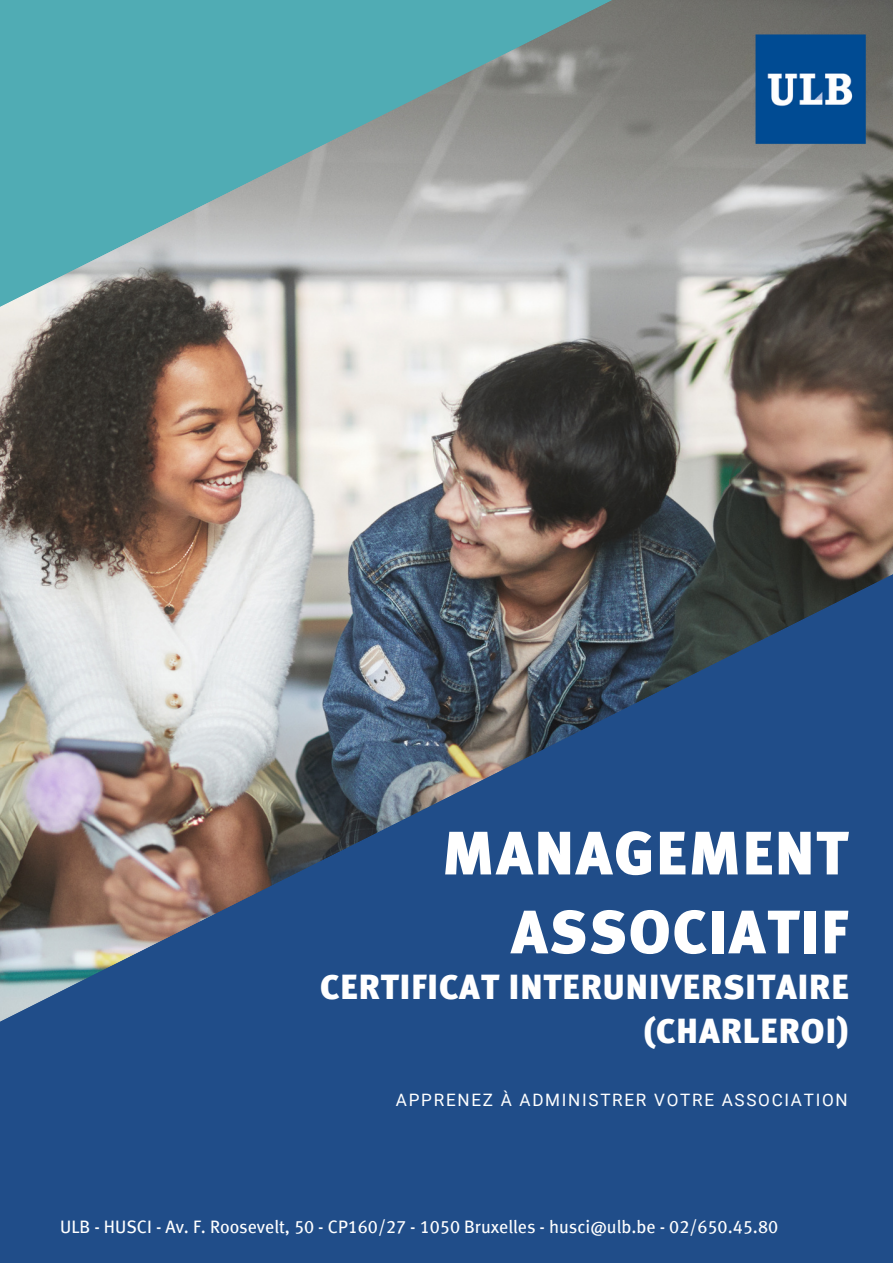
<style>
.page{position:relative;width:893px;height:1264px;background:#fff}
.page>*{position:absolute;margin:0;border:0;box-sizing:border-box;transform-origin:0 0}
.t1{font:900 61.2px/78.9px "Meta";letter-spacing:.03em;color:#fff;text-align:right}
.t2{font:900 34.65px/44px "Meta";letter-spacing:.03em;color:#fff;text-align:right}
.t3{font:18px "Meta Book LF";color:#fff}
.t4{font:17.1px "Roboto";letter-spacing:.1em;color:#fff}
</style>
<div class="page">
<img style="left:0;top:0;width:892px;height:507px">
<img style="left:0;top:507px;width:892px;height:755px">
<svg style="left:0;top:0;width:735px;height:355px;background:#88a9aa"></svg>
<img style="left:745px;top:25px;width:130px;height:129px">
<h1 class="t1" style="left:442px;top:813px;width:407px">MANAGEMENT<br>ASSOCIATIF</h1>
<h2 class="t2" style="left:320px;top:964px;width:529px">CERTIFICAT INTERUNIVERSITAIRE (CHARLEROI)</h2>
<p class="t4" style="left:396px;top:1087px;width:453px">APPRENEZ À ADMINISTRER VOTRE ASSOCIATION</p>
<p class="t3" style="left:60px;top:1216px;width:719px">ULB - HUSCI - Av. F. Roosevelt, 50 - CP160/27 - 1050 Bruxelles - husci@ulb.be - 02/650.45.80</p>
</div>
